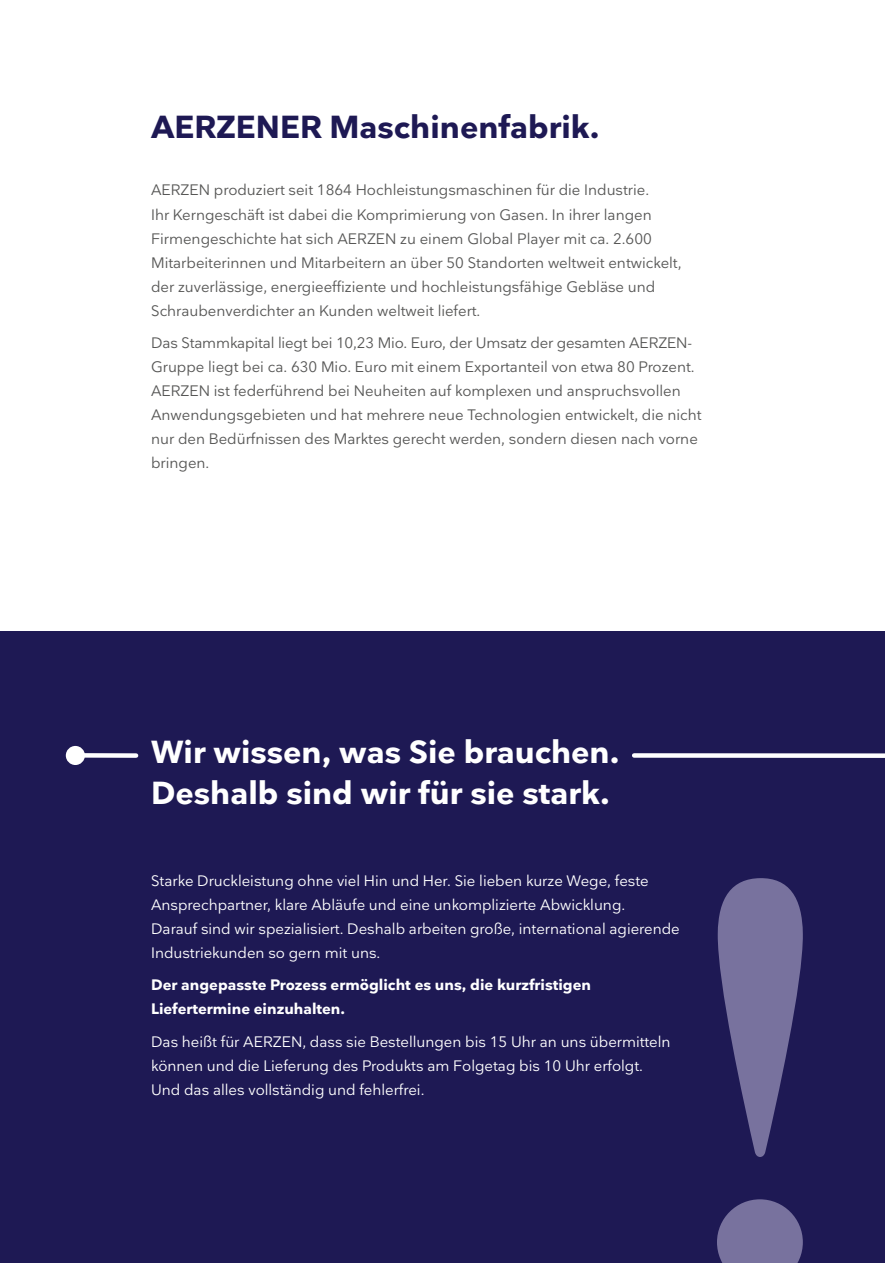
<style>
.page{position:relative;width:885px;height:1263px;background:#fff}
.page>*{position:absolute;margin:0;border:0;box-sizing:border-box;transform-origin:0 0}
.t1{font:700 31.5px/40.5px "Nationale";color:#fff}
.t2{font:700 31.5px "Nationale";color:#1e1954}
.t3{font:15px/24px "Nationale";color:#575756}
.t4{font:15px/24px "Nationale";color:#fff}
.t5{font:700 15px/24px "Nationale";color:#fff}
</style>
<div class="page">
<div style="left:0;top:631px;width:884px;height:632px;background:#1e1954"></div>
<svg style="left:717px;top:1199px;width:85px;height:64px;background:#696492"></svg>
<svg style="left:717px;top:878px;width:86px;height:279px"></svg>
<div style="left:78px;top:753px;width:58px;height:5px;background:#fff"></div>
<div style="left:634px;top:753px;width:250px;height:5px;background:#fff"></div>
<div style="left:66px;top:746px;width:19px;height:19px;background:#fff;border-radius:50%"></div>
<h1 class="t2" style="left:151px;top:106px;width:450px">AERZENER Maschinenfabrik.</h1>
<p class="t3" style="left:151px;top:178px;width:532px">AERZEN produziert seit 1864 Hochleistungsmaschinen für die Industrie.<br>Ihr Kerngeschäft ist dabei die Komprimierung von Gasen. In ihrer langen Firmengeschichte hat sich AERZEN zu einem Global Player mit ca. 2.600<br>Mitarbeiterinnen und Mitarbeitern an über 50 Standorten weltweit entwickelt, der zuverlässige, energieeffiziente und hochleistungsfähige Gebläse und Schraubenverdichter an Kunden weltweit liefert.</p>
<p class="t3" style="left:151px;top:330px;width:552px">Das Stammkapital liegt bei 10,23 Mio. Euro, der Umsatz der gesamten AERZEN-Gruppe liegt bei ca. 630 Mio. Euro mit einem Exportanteil von etwa 80 Prozent.<br>AERZEN ist federführend bei Neuheiten auf komplexen und anspruchsvollen Anwendungsgebieten und hat mehrere neue Technologien entwickelt, die nicht nur den Bedürfnissen des Marktes gerecht werden, sondern diesen nach vorne bringen.</p>
<h1 class="t1" style="left:151px;top:731px;width:470px">Wir wissen, was Sie brauchen.<br>Deshalb sind wir für sie stark.</h1>
<p class="t4" style="left:151px;top:868px;width:530px">Starke Druckleistung ohne viel Hin und Her. Sie lieben kurze Wege, feste Ansprechpartner, klare Abläufe und eine unkomplizierte Abwicklung.<br>Darauf sind wir spezialisiert. Deshalb arbeiten große, international agierende Industriekunden so gern mit uns.</p>
<p class="t5" style="left:151px;top:973px;width:441px">Der angepasste Prozess ermöglicht es uns, die kurzfristigen<br>Liefertermine einzuhalten.</p>
<p class="t4" style="left:151px;top:1029px;width:521px">Das heißt für AERZEN, dass sie Bestellungen bis 15 Uhr an uns übermitteln können und die Lieferung des Produkts am Folgetag bis 10 Uhr erfolgt.<br>Und das alles vollständig und fehlerfrei.</p>
</div>
